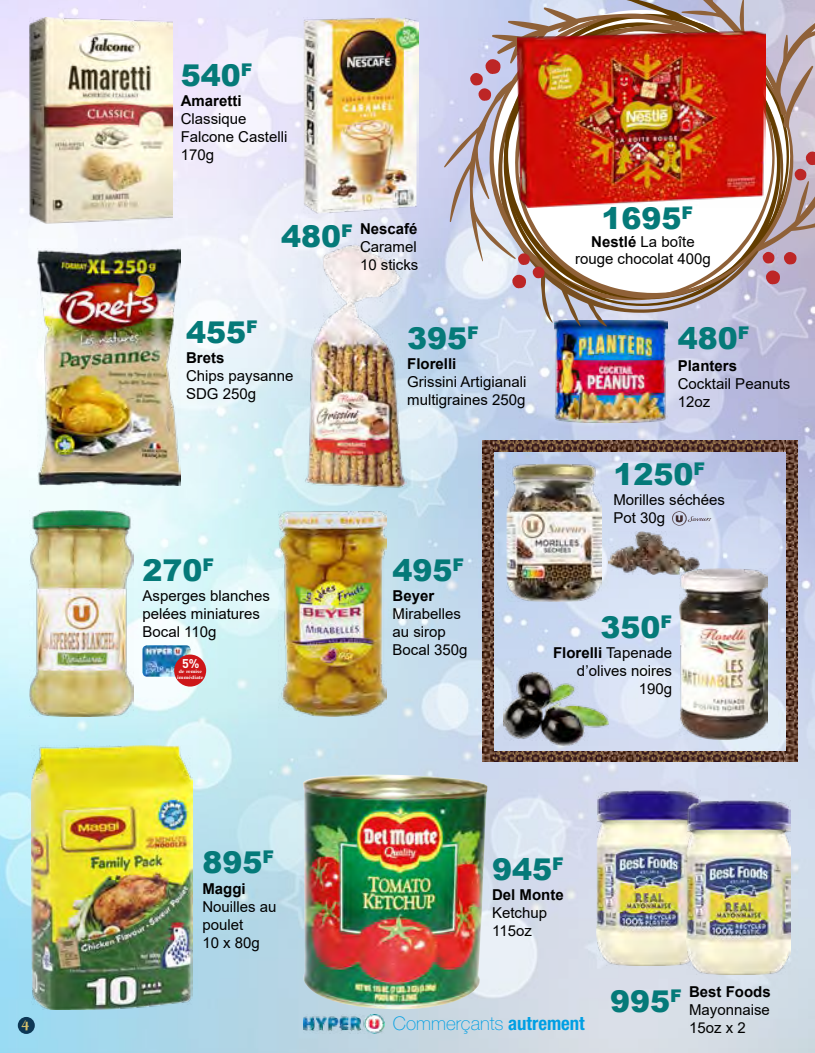
<style>
.page{position:relative;width:815px;height:1053px;background:#fff}
.page>*{position:absolute;margin:0;border:0;box-sizing:border-box;transform-origin:0 0}
.t1{font:900 30px "Arial";color:#057a79}
.t2{font:100 18.75px "Helvetica Neue LT Std";color:#009fe3}
.t3{font:15px/18px "Arial";color:#000}
.t4{font:700 15px "Arial";color:#000}
.t5{font:15px "Parma Petit Heavy Swinging";color:#d9c26b}
.t6{font:700 12.5px "DIN";color:#fff}
.t7{font:700 5px "Times New Roman";color:#fff;scale:1.18 1}
.s1{font-weight:700}
.s2{font-weight:700;font-stretch:condensed}
</style>
<div class="page">
<img style="left:0;top:0;width:815px;height:1052px">
<img style="left:304px;top:1014px;width:81px;height:19px">
<div style="left:18px;top:1016px;width:17px;height:17px;background:#0d3755;border-radius:50%"></div>
<img style="left:30px;top:510px;width:103px;height:206px">
<img style="left:142px;top:645px;width:49px;height:31px">
<div style="left:174px;top:654px;width:32px;height:32px;background:#cd1719;border-radius:50%"></div>
<img style="left:279px;top:510px;width:107px;height:206px">
<img style="left:30px;top:17px;width:143px;height:207px">
<img style="left:304px;top:243px;width:102px;height:245px">
<img style="left:32px;top:745px;width:160px;height:264px">
<img style="left:304px;top:18px;width:114px;height:195px">
<img style="left:555px;top:326px;width:113px;height:96px">
<img style="left:38px;top:249px;width:143px;height:236px">
<img style="left:506px;top:463px;width:96px;height:138px">
<svg style="left:672px;top:511px;width:39px;height:14px"></svg>
<img style="left:596px;top:790px;width:104px;height:174px">
<img style="left:686px;top:800px;width:104px;height:174px">
<img style="left:782px;top:440px;width:4px;height:11px">
<img style="left:764px;top:440px;width:18px;height:11px">
<img style="left:494px;top:440px;width:21px;height:11px">
<img style="left:515px;top:440px;width:89px;height:11px">
<img style="left:604px;top:440px;width:32px;height:11px">
<img style="left:636px;top:440px;width:128px;height:11px">
<img style="left:782px;top:751px;width:4px;height:10px">
<img style="left:764px;top:751px;width:18px;height:10px">
<img style="left:494px;top:751px;width:21px;height:10px">
<img style="left:515px;top:751px;width:89px;height:10px">
<img style="left:604px;top:751px;width:32px;height:10px">
<img style="left:636px;top:751px;width:128px;height:10px">
<img style="left:786px;top:440px;width:11px;height:48px">
<img style="left:786px;top:488px;width:11px;height:101px">
<img style="left:786px;top:589px;width:11px;height:48px">
<img style="left:786px;top:637px;width:11px;height:124px">
<img style="left:483px;top:440px;width:11px;height:48px">
<img style="left:483px;top:488px;width:11px;height:101px">
<img style="left:483px;top:589px;width:11px;height:48px">
<img style="left:483px;top:637px;width:11px;height:124px">
<img style="left:303px;top:774px;width:184px;height:235px">
<img style="left:503px;top:671px;width:105px;height:74px">
<img style="left:608px;top:532px;width:91px;height:42px">
<img style="left:680px;top:568px;width:87px;height:171px">
<svg style="left:444px;top:0;width:371px;height:326px"></svg>
<img style="left:518px;top:30px;width:247px;height:178px">
<h1 class="t1" style="left:181px;top:53px;width:73px">540<sup>F</sup></h1>
<p class="t4" style="left:181px;top:90px;width:62px">Amaretti</p>
<p class="t3" style="left:181px;top:109px;width:108px">Classique<br>Falcone Castelli<br>170g</p>
<h1 class="t1" style="left:281px;top:214px;width:73px">480<sup>F</sup></h1>
<p class="t4" style="left:360px;top:218px;width:59px">Nescafé</p>
<p class="t3" style="left:360px;top:238px;width:60px">Caramel<br>10 sticks</p>
<h1 class="t1" style="left:186px;top:310px;width:73px">455<sup>F</sup></h1>
<p class="t4" style="left:186px;top:347px;width:40px">Brets</p>
<p class="t3" style="left:186px;top:366px;width:109px">Chips paysanne<br>SDG 250g</p>
<h1 class="t1" style="left:407px;top:316px;width:73px">395<sup>F</sup></h1>
<p class="t4" style="left:407px;top:353px;width:51px">Florelli</p>
<p class="t3" style="left:407px;top:372px;width:121px">Grissini Artigianali multigraines 250g</p>
<h1 class="t1" style="left:142px;top:548px;width:73px">270<sup>F</sup></h1>
<p class="t3" style="left:142px;top:586px;width:129px">Asperges blanches pelées miniatures<br>Bocal 110g</p>
<p class="t6" style="left:182px;top:654px;width:19px">5%</p>
<p class="t7" style="left:177px;top:673px;width:24px">immédiate</p>
<p class="t7" style="left:179px;top:667px;width:21px">de remise</p>
<h1 class="t1" style="left:393px;top:548px;width:73px">495<sup>F</sup></h1>
<p class="t4" style="left:393px;top:584px;width:43px">Beyer</p>
<p class="t3" style="left:393px;top:604px;width:77px">Mirabelles au sirop<br>Bocal 350g</p>
<h1 class="t1" style="left:602px;top:196px;width:93px">1695<sup>F</sup></h1>
<p class="t3" style="left:575px;top:234px;width:137px;line-height:16.2px;text-align:center"><span class="s1">Nestlé</span> La boîte rouge chocolat 400g</p>
<h1 class="t1" style="left:678px;top:317px;width:73px">480<sup>F</sup></h1>
<p class="t4" style="left:678px;top:355px;width:61px">Planters</p>
<p class="t3" style="left:678px;top:374px;width:114px">Cocktail Peanuts<br>12oz</p>
<h1 class="t1" style="left:613px;top:452px;width:93px">1250<sup>F</sup></h1>
<p class="t3" style="left:613px;top:490px;width:113px">Morilles séchées<br>Pot 30g</p>
<h1 class="t1" style="left:600px;top:605px;width:73px">350<sup>F</sup></h1>
<p class="t3" style="left:553px;top:644px;width:120px;text-align:right"><span class="s1">Florelli</span> Tapenade d’olives noires<br>190g</p>
<h1 class="t1" style="left:202px;top:840px;width:73px">895<sup>F</sup></h1>
<h1 class="t1" style="left:492px;top:847px;width:73px">945<sup>F</sup></h1>
<p class="t4" style="left:202px;top:877px;width:45px">Maggi</p>
<p class="t3" style="left:202px;top:897px;width:76px">Nouilles au poulet<br>10 x 80g</p>
<p class="t4" style="left:492px;top:884px;width:73px">Del Monte</p>
<p class="t3" style="left:492px;top:903px;width:57px">Ketchup<br>115oz</p>
<p class="t5" style="left:21px;top:1014px;width:10px">4</p>
<p class="t2" style="left:393px;top:1012px;width:193px">Commerçants <span class="s2">autrement</span></p>
<h1 class="t1" style="left:610px;top:978px;width:73px">995<sup>F</sup></h1>
<p class="t4" style="left:689px;top:981px;width:83px">Best Foods</p>
<p class="t3" style="left:689px;top:1000px;width:82px">Mayonnaise<br>15oz x 2</p>
</div>
